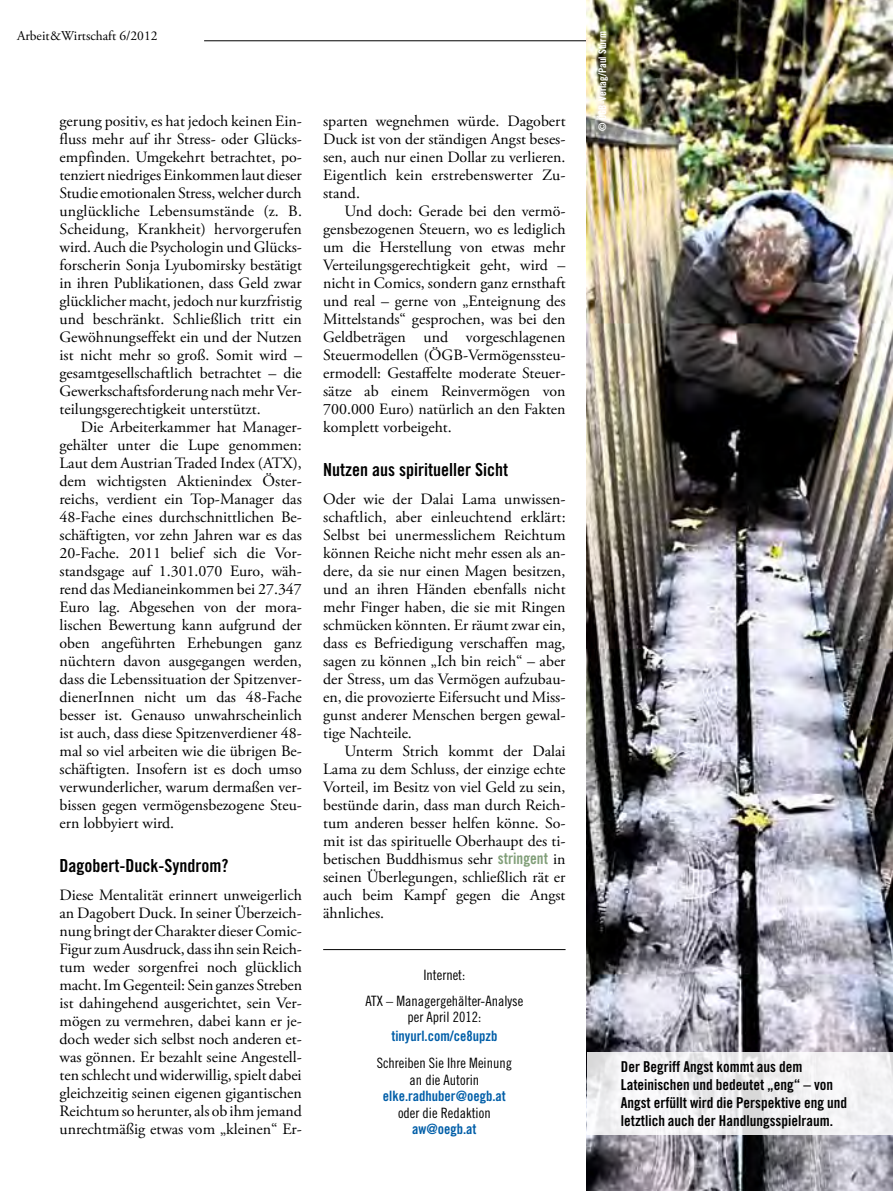
<style>
.page{position:relative;width:893px;height:1191px;background:#fff}
.page>*{position:absolute;margin:0;border:0;box-sizing:border-box;transform-origin:0 0}
.t1{font:18px "Trade Gothic Bold Cond Twenty";color:#000}
.t2{font:15.75px/18px "Adobe Garamond Pro";color:#000;text-align:justify}
.t3{font:15px/18px "Trade Gothic Bold Cond Twenty";color:#000}
.t4{font:14.25px/26.1px "Trade Gothic Cond Eighteen";color:#000;text-align:center}
.t5{font:14.25px "Trade Gothic Bold Cond Twenty";color:#005ea8}
.t6{font:13.5px "Adobe Garamond Pro";color:#000}
.t7{font:10.5px "Trade Gothic Bold Cond Twenty";color:#fff}
.s1{font-family:"Trade Gothic Bold Cond Twenty";color:#809e78}
</style>
<div class="page">
<hr style="left:204px;top:40px;width:612px;height:1px;background:#000">
<hr style="left:323px;top:949px;width:243px;height:1px;background:#000">
<img style="left:587px;top:0;width:306px;height:1191px">
<svg style="left:587px;top:1052px;width:306px;height:82px;fill:#f2f2f3"></svg>
<p class="t6" style="left:17px;top:28px;width:142px">Arbeit&amp;Wirtschaft 6/2012</p>
<p class="t2" style="left:60px;top:113px;width:244px">gerung positiv, es hat jedoch keinen Ein&shy;fluss mehr auf ihr Stress- oder Glücks&shy;empfinden. Umgekehrt betrachtet, po&shy;tenziert niedriges Einkommen laut dieser Studie emotionalen Stress, welcher durch unglückliche Lebensumstände (z. B.<br>Scheidung, Krankheit) hervorgerufen wird. Auch die Psychologin und Glücks&shy;forscherin Sonja Lyubomirsky bestätigt in ihren Publikationen, dass Geld zwar glücklicher macht, jedoch nur kurzfristig und beschränkt. Schließlich tritt ein Gewöhnungseffekt ein und der Nutzen ist nicht mehr so groß. Somit wird – gesamtgesellschaftlich betrachtet – die Gewerkschaftsforderung nach mehr Ver&shy;teilungsgerechtigkeit unterstützt.</p>
<p class="t2" style="left:60px;top:419px;width:244px;text-indent:21px">Die Arbeiterkammer hat Manager&shy;gehälter unter die Lupe genommen:<br>Laut dem Austrian Traded Index (ATX), dem wichtigsten Aktienindex Öster&shy;reichs, verdient ein Top-Manager das 48-Fache eines durchschnittlichen Be&shy;schäftigten, vor zehn Jahren war es das 20-Fache. 2011 belief sich die Vor&shy;standsgage auf 1.301.070 Euro, wäh&shy;rend das Medianeinkommen bei 27.347<br>Euro lag. Abgesehen von der mora&shy;lischen Bewertung kann aufgrund der oben angeführten Erhebungen ganz nüchtern davon ausgegangen werden, dass die Lebenssituation der Spitzenver&shy;dienerInnen nicht um das 48-Fache besser ist. Genauso unwahrscheinlich ist auch, dass diese Spitzenverdiener 48- mal so viel arbeiten wie die übrigen Be&shy;schäftigten. Insofern ist es doch umso verwunderlicher, warum dermaßen ver&shy;bissen gegen vermögensbezogene Steu&shy;ern lobbyiert wird.</p>
<p class="t1" style="left:60px;top:854px;width:170px">Dagobert-Duck-Syndrom?</p>
<p class="t2" style="left:60px;top:887px;width:244px">Diese Mentalität erinnert unweigerlich an Dagobert Duck. In seiner Überzeich&shy;nung bringt der Charakter dieser Comic-Figur zum Ausdruck, dass ihn sein Reich&shy;tum weder sorgenfrei noch glücklich macht. Im Gegenteil: Sein ganzes Streben ist dahingehend ausgerichtet, sein Ver&shy;mögen zu vermehren, dabei kann er je&shy;doch weder sich selbst noch anderen et&shy;was gönnen. Er bezahlt seine Angestell&shy;ten schlecht und widerwillig, spielt dabei gleichzeitig seinen eigenen gigantischen Reichtum so herunter, als ob ihm jemand unrechtmäßig etwas vom „kleinen“ Er-</p>
<p class="t2" style="left:323px;top:113px;width:244px">sparten wegnehmen würde. Dagobert Duck ist von der ständigen Angst beses&shy;sen, auch nur einen Dollar zu verlieren.<br>Eigentlich kein erstrebenswerter Zu&shy;stand.</p>
<p class="t2" style="left:323px;top:203px;width:244px;text-indent:21px">Und doch: Gerade bei den vermö&shy;gensbezogenen Steuern, wo es lediglich um die Herstellung von etwas mehr Verteilungsgerechtigkeit geht, wird – nicht in Comics, sondern ganz ernsthaft und real – gerne von „Enteignung des Mittelstands“ gesprochen, was bei den Geldbeträgen und vorgeschlagenen Steuermodellen (ÖGB-Vermögenssteu&shy;ermodell: Gestaffelte moderate Steuer&shy;sätze ab einem Reinvermögen von 700.000 Euro) natürlich an den Fakten komplett vorbeigeht.</p>
<p class="t1" style="left:323px;top:458px;width:186px">Nutzen aus spiritueller Sicht</p>
<p class="t2" style="left:323px;top:491px;width:244px">Oder wie der Dalai Lama unwissen&shy;schaftlich, aber einleuchtend erklärt:<br>Selbst bei unermesslichem Reichtum können Reiche nicht mehr essen als an&shy;dere, da sie nur einen Magen besitzen, und an ihren Händen ebenfalls nicht mehr Finger haben, die sie mit Ringen schmücken könnten. Er räumt zwar ein, dass es Befriedigung verschaffen mag, sagen zu können „Ich bin reich“ – aber der Stress, um das Vermögen aufzubau&shy;en, die provozierte Eifersucht und Miss&shy;gunst anderer Menschen bergen gewal&shy;tige Nachteile.</p>
<p class="t2" style="left:323px;top:743px;width:244px;text-indent:21px">Unterm Strich kommt der Dalai Lama zu dem Schluss, der einzige echte Vorteil, im Besitz von viel Geld zu sein, bestünde darin, dass man durch Reich&shy;tum anderen besser helfen könne. So&shy;mit ist das spirituelle Oberhaupt des ti&shy;betischen Buddhismus sehr <span class="s1">stringent</span> in seinen Überlegungen, schließlich rät er auch beim Kampf gegen die Angst ähnliches.</p>
<p class="t4" style="left:365px;top:961px;width:159px">Internet:<br>ATX – Managergehälter-Analyse</p>
<p class="t4" style="left:408px;top:1004px;width:75px">per April 2012:</p>
<p class="t5" style="left:391px;top:1027px;width:108px">tinyurl.com/ce8upzb</p>
<p class="t4" style="left:377px;top:1054px;width:137px;line-height:16.5px">Schreiben Sie Ihre Meinung an die Autorin</p>
<p class="t5" style="left:383px;top:1087px;width:124px">elke.radhuber@oegb.at</p>
<p class="t4" style="left:398px;top:1099px;width:94px">oder die Redaktion</p>
<p class="t5" style="left:412px;top:1120px;width:66px">aw@oegb.at</p>
<p class="t7" style="left:596px;top:131px;width:101px;rotate:-90deg">© ÖGB-Verlag/Paul Sturm</p>
<p class="t3" style="left:621px;top:1057px;width:228px">Der Begriff Angst kommt aus dem Lateinischen und bedeutet „eng“ – von Angst erfüllt wird die Perspektive eng und letztlich auch der Handlungsspielraum.</p>
</div>
